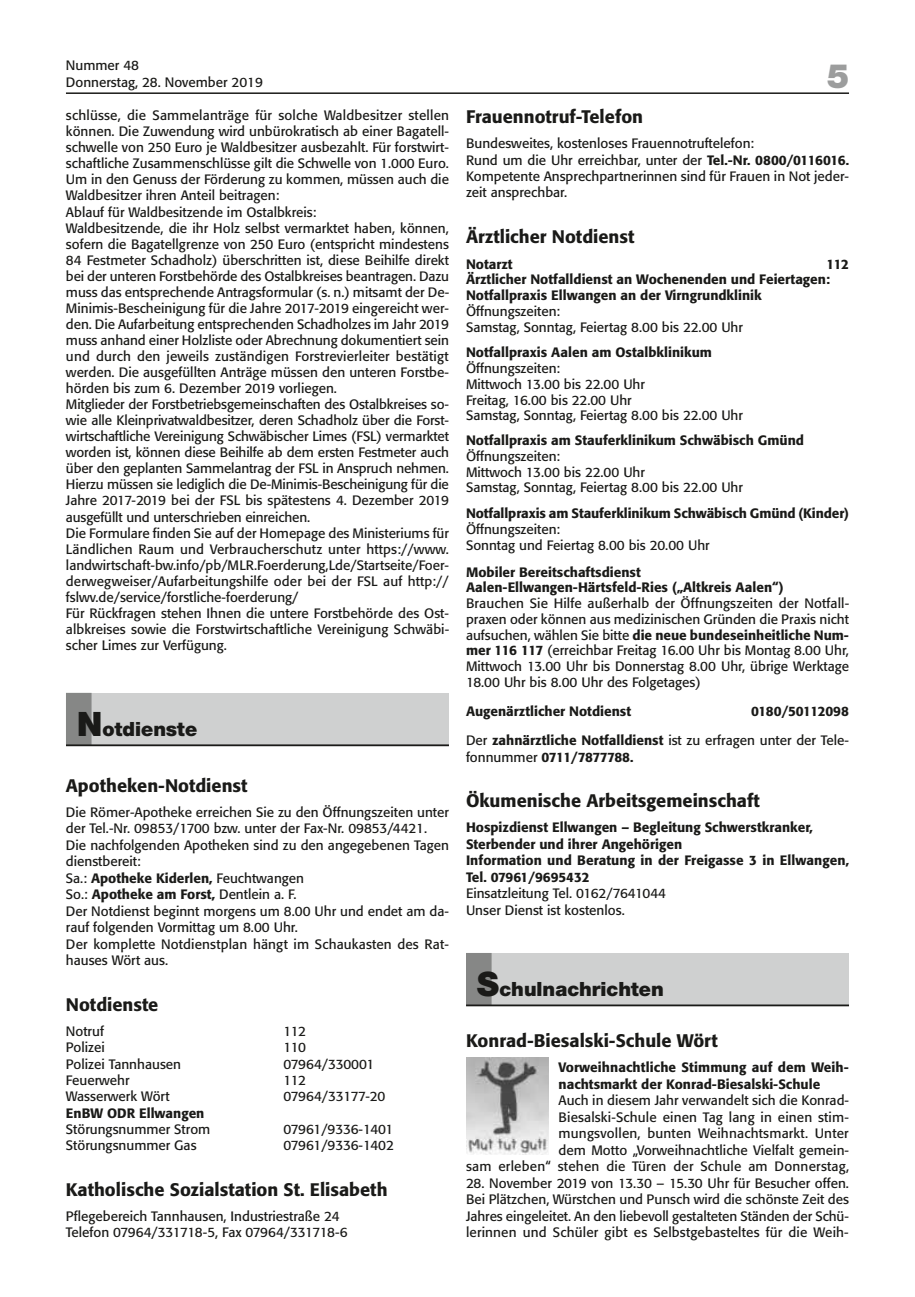
<style>
.page{position:relative;width:915px;height:1297px;background:#fff}
.page>*{position:absolute;margin:0;border:0;box-sizing:border-box;transform-origin:0 0}
.t1{font:900 36px "Nimbus Sans Novus T";color:#9c9d9d}
.t2{font:900 21px "Nimbus Sans Novus T";color:#1a1a18}
.t3{font:500 18px "Formata";color:#1a1a18}
.t4{font:13.5px/16px "Formata";color:#1a1a18}
.t5{font:500 13.5px/16.5px "Formata";color:#1a1a18}
.t6{font:500 13.5px/29.1px "Formata";letter-spacing:-.03em;color:#1a1a18;text-align:right}
.t7{font:13.5px "Formata";letter-spacing:-.02em;color:#1a1a18}
.t8{font:500 13.5px "Formata";letter-spacing:-.04em;color:#1a1a18}
.t9{font:13.5px "Formata";letter-spacing:-.03em;color:#1a1a18}
.s1{font-size:36.15px}
.s2{font-weight:500}
.s3{font-weight:400}
</style>
<div class="page">
<hr style="left:66px;top:92px;width:782px;height:2px;background:#1a1a18">
<div style="left:66px;top:693px;width:383px;height:52px;background:#cfd0d0"></div>
<div style="left:66px;top:693px;width:25px;height:52px;background:#868786"></div>
<hr style="left:66px;top:744px;width:383px;height:2px;background:#1a1a18">
<div style="left:466px;top:953px;width:382px;height:52px;background:#cfd0d0"></div>
<div style="left:466px;top:953px;width:25px;height:52px;background:#868786"></div>
<hr style="left:466px;top:1004px;width:382px;height:2px;background:#1a1a18">
<img style="left:466px;top:1057px;width:82px;height:97px">
<p class="t4" style="left:66px;top:57px;width:198px;line-height:16.5px">Nummer 48<br>Donnerstag, 28. November 2019</p>
<p class="t4" style="left:66px;top:107px;width:384px">schlüsse, die Sammelanträge für solche Waldbesitzer stellen können. Die Zuwendung wird unbürokratisch ab einer Bagatell&shy;schwelle von 250 Euro je Waldbesitzer ausbezahlt. Für forstwirt&shy;schaftliche Zusammenschlüsse gilt die Schwelle von 1.000 Euro.<br>Um in den Genuss der Förderung zu kommen, müssen auch die Waldbesitzer ihren Anteil beitragen:<br>Ablauf für Waldbesitzende im Ostalbkreis:<br>Waldbesitzende, die ihr Holz selbst vermarktet haben, können, sofern die Bagatellgrenze von 250 Euro (entspricht mindestens 84 Festmeter Schadholz) überschritten ist, diese Beihilfe direkt bei der unteren Forstbehörde des Ostalbkreises beantragen. Dazu muss das entsprechende Antragsformular (s. n.) mitsamt der De-Minimis-Bescheinigung für die Jahre 2017-2019 eingereicht wer&shy;den. Die Aufarbeitung entsprechenden Schadholzes im Jahr 2019 muss anhand einer Holzliste oder Abrechnung dokumentiert sein und durch den jeweils zuständigen Forstrevierleiter bestätigt werden. Die ausgefüllten Anträge müssen den unteren Forstbe&shy;hörden bis zum 6. Dezember 2019 vorliegen.<br>Mitglieder der Forstbetriebsgemeinschaften des Ostalbkreises so&shy;wie alle Kleinprivatwaldbesitzer, deren Schadholz über die Forst&shy;wirtschaftliche Vereinigung Schwäbischer Limes (FSL) vermarktet worden ist, können diese Beihilfe ab dem ersten Festmeter auch über den geplanten Sammelantrag der FSL in Anspruch nehmen.<br>Hierzu müssen sie lediglich die De-Minimis-Bescheinigung für die Jahre 2017-2019 bei der FSL bis spätestens 4. Dezember 2019 ausgefüllt und unterschrieben einreichen.<br>Die Formulare finden Sie auf der Homepage des Ministeriums für Ländlichen Raum und Verbraucherschutz unter https://www. landwirtschaft-bw.info/pb/MLR.Foerderung,Lde/Startseite/Foer&shy;derwegweiser/Aufarbeitungshilfe oder bei der FSL auf http:// fslwv.de/service/forstliche-foerderung/<br>Für Rückfragen stehen Ihnen die untere Forstbehörde des Ost&shy;albkreises sowie die Forstwirtschaftliche Vereinigung Schwäbi&shy;scher Limes zur Verfügung.</p>
<h2 class="t2" style="left:77px;top:717px;width:122px"><span class="s1">N</span>otdienste</h2>
<h3 class="t3" style="left:66px;top:774px;width:183px">Apotheken-Notdienst</h3>
<p class="t4" style="left:66px;top:804px;width:384px;line-height:16.5px">Die Römer-Apotheke erreichen Sie zu den Öffnungszeiten unter der Tel.-Nr. 09853/1700 bzw. unter der Fax-Nr. 09853/4421.<br>Die nachfolgenden Apotheken sind zu den angegebenen Tagen dienstbereit:<br>Sa.: <span class="s2">Apotheke Kiderlen,</span> Feuchtwangen<br>So.: <span class="s2">Apotheke am Forst,</span> Dentlein a. F.<br>Der Notdienst beginnt morgens um 8.00 Uhr und endet am da&shy;rauf folgenden Vormittag um 8.00 Uhr.<br>Der komplette Notdienstplan hängt im Schaukasten des Rat&shy;hauses Wört aus.</p>
<h3 class="t3" style="left:66px;top:993px;width:94px">Notdienste</h3>
<p class="t4" style="left:66px;top:1023px;width:39px">Notruf</p>
<p class="t4" style="left:283px;top:1023px;width:24px">112</p>
<p class="t4" style="left:66px;top:1039px;width:40px">Polizei</p>
<p class="t4" style="left:283px;top:1039px;width:24px">110</p>
<p class="t4" style="left:66px;top:1056px;width:117px">Polizei Tannhausen</p>
<p class="t7" style="left:283px;top:1055px;width:92px">07964/330001</p>
<p class="t4" style="left:66px;top:1072px;width:65px">Feuerwehr</p>
<p class="t4" style="left:283px;top:1072px;width:24px">112</p>
<p class="t4" style="left:66px;top:1088px;width:105px">Wasserwerk Wört</p>
<p class="t7" style="left:283px;top:1088px;width:103px">07964/33177-20</p>
<p class="t5" style="left:66px;top:1104px;width:140px">EnBW ODR Ellwangen</p>
<p class="t4" style="left:66px;top:1121px;width:146px">Störungsnummer Strom</p>
<p class="t9" style="left:283px;top:1121px;width:111px">07961/9336-1401</p>
<p class="t4" style="left:66px;top:1137px;width:132px">Störungsnummer Gas</p>
<p class="t7" style="left:283px;top:1137px;width:112px">07961/9336-1402</p>
<h3 class="t3" style="left:66px;top:1178px;width:323px">Katholische Sozialstation St. Elisabeth</h3>
<p class="t4" style="left:66px;top:1208px;width:283px;line-height:16.5px">Pflegebereich Tannhausen, Industriestraße 24<br>Telefon 07964/331718-5, Fax 07964/331718-6</p>
<h1 class="t1" style="left:826px;top:55px;width:24px">5</h1>
<h3 class="t3" style="left:466px;top:106px;width:179px">Frauennotruf-Telefon</h3>
<p class="t4" style="left:466px;top:135px;width:384px">Bundesweites, kostenloses Frauennotruftelefon:<br>Rund um die Uhr erreichbar, unter der <span class="s2">Tel.-Nr. 0800/0116016.<br></span>Kompetente Ansprechpartnerinnen sind für Frauen in Not jeder&shy;zeit ansprechbar.</p>
<h3 class="t3" style="left:466px;top:225px;width:170px">Ärztlicher Notdienst</h3>
<p class="t5" style="left:466px;top:255px;width:48px">Notarzt</p>
<p class="t5" style="left:466px;top:256px;width:384px;line-height:15.8px;text-indent:360px">112<br>Ärztlicher Notfalldienst an Wochenenden und Feiertagen:<br>Notfallpraxis Ellwangen an der Virngrundklinik</p>
<p class="t4" style="left:466px;top:303px;width:278px">Öffnungszeiten:<br>Samstag, Sonntag, Feiertag 8.00 bis 22.00 Uhr</p>
<p class="t5" style="left:466px;top:344px;width:247px">Notfallpraxis Aalen am Ostalbklinikum</p>
<p class="t4" style="left:466px;top:360px;width:278px">Öffnungszeiten:<br>Mittwoch 13.00 bis 22.00 Uhr<br>Freitag, 16.00 bis 22.00 Uhr<br>Samstag, Sonntag, Feiertag 8.00 bis 22.00 Uhr</p>
<p class="t5" style="left:466px;top:432px;width:339px">Notfallpraxis am Stauferklinikum Schwäbisch Gmünd</p>
<p class="t4" style="left:466px;top:448px;width:278px">Öffnungszeiten:<br>Mittwoch 13.00 bis 22.00 Uhr<br>Samstag, Sonntag, Feiertag 8.00 bis 22.00 Uhr</p>
<p class="t5" style="left:466px;top:505px;width:384px">Notfallpraxis am Stauferklinikum Schwäbisch Gmünd (Kinder)</p>
<p class="t4" style="left:466px;top:521px;width:245px">Öffnungszeiten:<br>Sonntag und Feiertag 8.00 bis 20.00 Uhr</p>
<p class="t5" style="left:466px;top:564px;width:319px;line-height:15.8px">Mobiler Bereitschaftsdienst<br>Aalen-Ellwangen-Härtsfeld-Ries („Altkreis Aalen“)</p>
<p class="t4" style="left:466px;top:595px;width:384px;text-align:justify">Brauchen Sie Hilfe außerhalb der Öffnungszeiten der Notfall&shy;praxen oder können aus medizinischen Gründen die Praxis nicht aufsuchen, wählen Sie bitte <span class="s2">die neue bundeseinheitliche Num&shy;mer 116 117</span> (erreichbar Freitag 16.00 Uhr bis Montag 8.00 Uhr, Mittwoch 13.00 Uhr bis Donnerstag 8.00 Uhr, übrige Werktage 18.00 Uhr bis 8.00 Uhr des Folgetages)</p>
<p class="t5" style="left:466px;top:703px;width:167px">Augenärztlicher Notdienst</p>
<p class="t6" style="left:466px;top:697px;width:384px">0180/50112098<br><span class="s3">Der</span> zahnärztliche Notfalldienst <span class="s3">ist zu erfragen unter der Tele-</span></p>
<p class="t8" style="left:466px;top:749px;width:169px"><span class="s3">fonnummer</span> 0711/7877788.</p>
<h3 class="t3" style="left:466px;top:790px;width:295px">Ökumenische Arbeitsgemeinschaft</h3>
<p class="t5" style="left:466px;top:819px;width:384px">Hospizdienst Ellwangen – Begleitung Schwerstkranker, Sterbender und ihrer Angehörigen<br>Information und Beratung in der Freigasse 3 in Ellwangen, Tel. 07961/9695432</p>
<p class="t4" style="left:466px;top:885px;width:202px;line-height:16.5px">Einsatzleitung Tel. 0162/7641044<br>Unser Dienst ist kostenlos.</p>
<h2 class="t2" style="left:476px;top:977px;width:188px"><span class="s1">S</span>chulnachrichten</h2>
<h3 class="t3" style="left:466px;top:1030px;width:253px">Konrad-Biesalski-Schule Wört</h3>
<p class="t5" style="left:558px;top:1059px;width:292px">Vorweihnachtliche Stimmung auf dem Weih&shy;nachtsmarkt der Konrad-Biesalski-Schule</p>
<p class="t4" style="left:466px;top:1092px;width:384px;line-height:16.5px;text-align:right">Auch in diesem Jahr verwandelt sich die Konrad-Biesalski-Schule einen Tag lang in einen stim-<br>mungsvollen, bunten Weihnachtsmarkt. Unter<br>dem Motto „Vorweihnachtliche Vielfalt gemein-<br>sam erleben“ stehen die Türen der Schule am Donnerstag,</p>
<p class="t4" style="left:466px;top:1175px;width:384px;line-height:16.5px;text-align:justify">28. November 2019 von 13.30 – 15.30 Uhr für Besucher offen.<br>Bei Plätzchen, Würstchen und Punsch wird die schönste Zeit des Jahres eingeleitet. An den liebevoll gestalteten Ständen der Schü&shy;lerinnen und Schüler gibt es Selbstgebasteltes für die Weih-</p>
</div>
